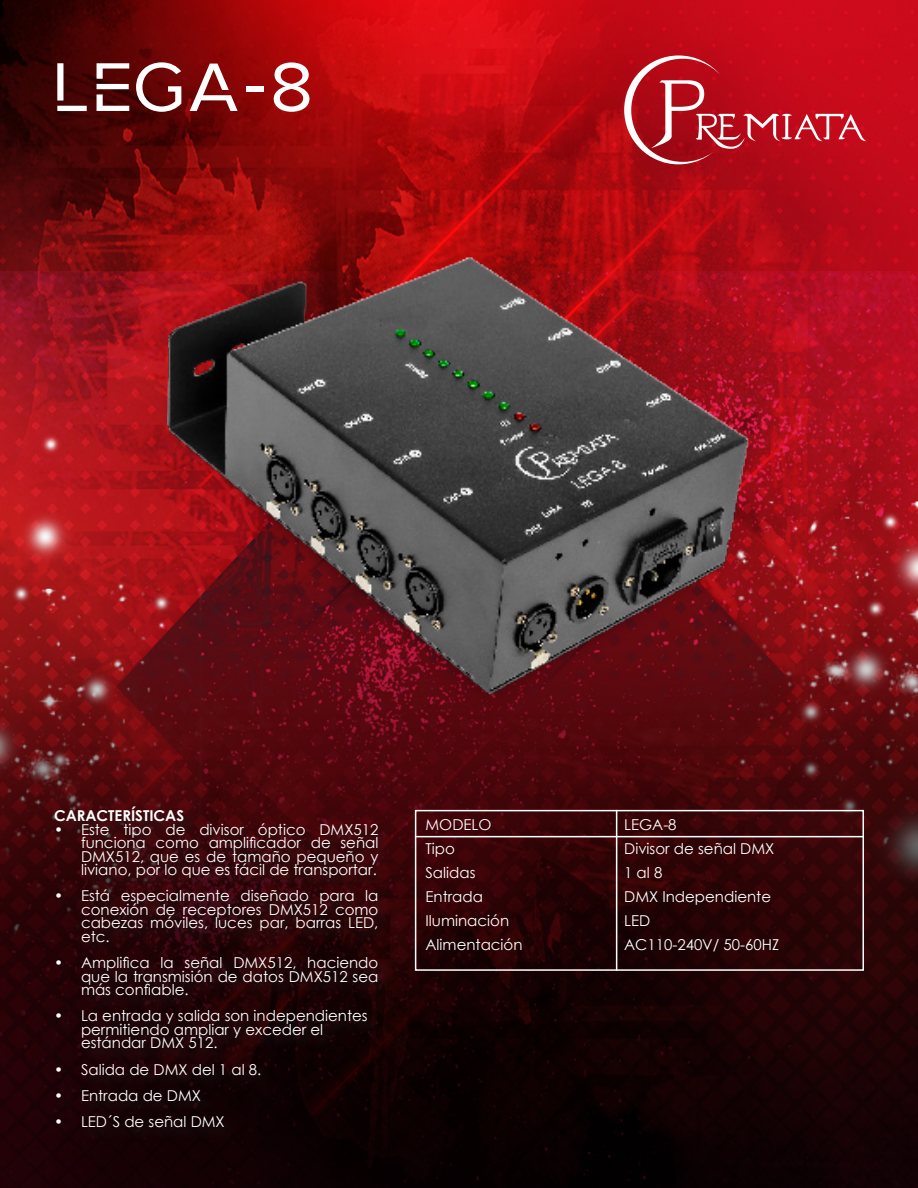
<style>
.page{position:relative;width:918px;height:1188px;background:#fff}
.page>*{position:absolute;margin:0;border:0;box-sizing:border-box;transform-origin:0 0}
.t1{font:75px "Robota Non Commercial";color:#fff}
.t2{font:15px/13.5px "Century Gothic";color:#fff;text-align:justify}
.t3{font:700 15px "Century Gothic";color:#fff}
</style>
<div class="page">
<img style="left:0;top:0;width:918px;height:1188px">
<div style="left:415px;top:810px;width:449px;height:161px;border:2px solid #fff"></div>
<hr style="left:415px;top:836px;width:449px;height:1px;background:#fff">
<hr style="left:616px;top:810px;width:1px;height:161px;background:#fff">
<svg style="left:624px;top:55px;width:243px;height:109px;background:#c02532"></svg>
<img style="left:134px;top:198px;width:650px;height:533px">
<div style="left:52px;top:804px;width:340px;height:339px;background:#231f20;opacity:.75"></div>
<p class="t1" style="left:54px;top:41px;width:260px">LEGA-8</p>
<p class="t3" style="left:54px;top:804px;width:132px">CARACTERÍSTICAS</p>
<p class="t2" style="left:81px;top:822px;width:299px;text-indent:-27px">• Este tipo de divisor óptico DMX512 funciona como amplificador de señal DMX512, que es de tamaño pequeño y liviano, por lo que es fácil de transportar.</p>
<p class="t2" style="left:81px;top:889px;width:299px;text-indent:-27px">• Está especialmente diseñado para la conexión de receptores DMX512 como cabezas móviles, luces par, barras LED, etc.</p>
<p class="t2" style="left:81px;top:956px;width:299px;text-indent:-27px">• Amplifica la señal DMX512, haciendo que la transmisión de datos DMX512 sea más confiable.</p>
<p class="t2" style="left:81px;top:1009px;width:288px;text-align:left;text-indent:-27px">• La entrada y salida son independientes permitiendo ampliar y exceder el estándar DMX 512.</p>
<p class="t2" style="left:54px;top:1062px;width:209px">• Salida de DMX del 1 al 8.</p>
<p class="t2" style="left:54px;top:1089px;width:148px">• Entrada de DMX</p>
<p class="t2" style="left:54px;top:1115px;width:172px">• LED´S de señal DMX</p>
<p class="t2" style="left:426px;top:817px;width:67px">MODELO</p>
<p class="t2" style="left:426px;top:841px;width:31px">Tipo</p>
<p class="t2" style="left:426px;top:865px;width:52px">Salidas</p>
<p class="t2" style="left:426px;top:889px;width:59px">Entrada</p>
<p class="t2" style="left:426px;top:913px;width:85px">Iluminación</p>
<p class="t2" style="left:426px;top:937px;width:99px">Alimentación</p>
<p class="t2" style="left:624px;top:817px;width:54px">LEGA-8</p>
<p class="t2" style="left:624px;top:841px;width:152px">Divisor de señal DMX</p>
<p class="t2" style="left:624px;top:865px;width:40px">1 al 8</p>
<p class="t2" style="left:624px;top:889px;width:148px">DMX Independiente</p>
<p class="t2" style="left:624px;top:913px;width:28px">LED</p>
<p class="t2" style="left:624px;top:937px;width:157px">AC110-240V/ 50-60HZ</p>
</div>
